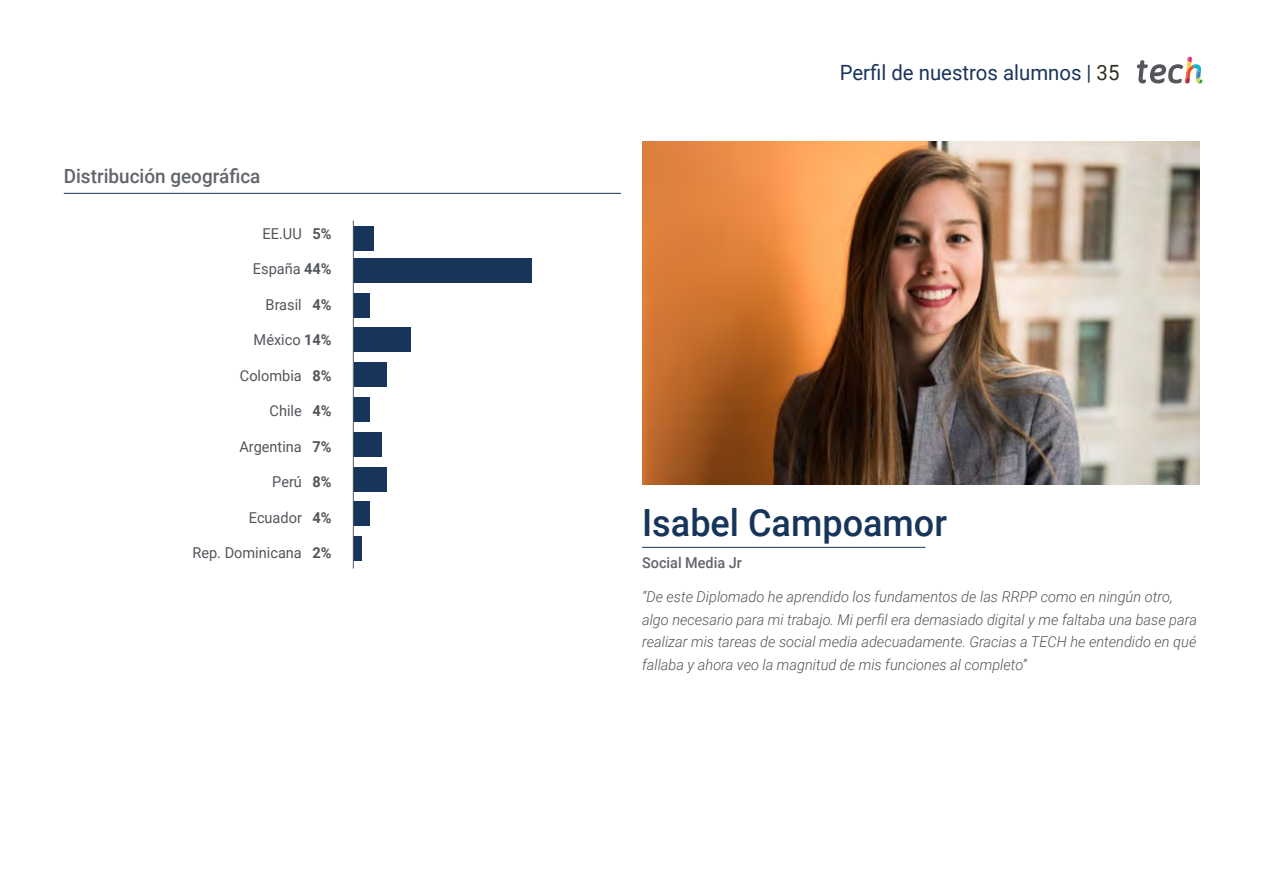
<style>
.page{position:relative;width:1263px;height:893px;background:#fff}
.page>*{position:absolute;margin:0;border:0;box-sizing:border-box;transform-origin:0 0}
.t1{font:500 37.5px "Roboto";color:#17355b;scale:.96 1}
.t2{font:21px "Roboto";color:#1a355c}
.t3{font:500 19.5px "Roboto";color:#61646a}
.t4{font:italic 300 15px/22.5px "Roboto";color:#52555b}
.t5{font:15px "Roboto";color:#52555b}
.t6{font:500 15px "Roboto";color:#61646a;scale:.96 1}
.s1{font-weight:700}
.s2{color:#312e20}
</style>
<div class="page">
<hr style="left:642px;top:547px;width:283px;height:1px;background:#123352">
<hr style="left:64px;top:193px;width:557px;height:1px;background:#17355b">
<div style="left:353px;top:226px;width:21px;height:25px;background:#17355b"></div>
<div style="left:353px;top:397px;width:17px;height:25px;background:#17355b"></div>
<div style="left:353px;top:502px;width:17px;height:24px;background:#17355b"></div>
<div style="left:353px;top:536px;width:9px;height:25px;background:#17355b"></div>
<div style="left:353px;top:258px;width:179px;height:25px;background:#17355b"></div>
<div style="left:353px;top:432px;width:29px;height:25px;background:#17355b"></div>
<div style="left:353px;top:293px;width:17px;height:24px;background:#17355b"></div>
<div style="left:353px;top:467px;width:33px;height:24px;background:#17355b"></div>
<div style="left:353px;top:327px;width:58px;height:25px;background:#17355b"></div>
<div style="left:354px;top:362px;width:32px;height:25px;background:#17355b"></div>
<hr style="left:353px;top:220px;width:1px;height:348px;background:#52555b">
<svg style="left:1137px;top:57px;width:65px;height:27px"></svg>
<img style="left:642px;top:141px;width:557px;height:343px">
<h3 class="t3" style="left:64px;top:162px;width:198px">Distribución geográfica</h3>
<p class="t5" style="left:263px;top:223px;width:71px">EE.UU <span class="s1">5%</span></p>
<p class="t5" style="left:253px;top:258px;width:80px">España <span class="s1">44%</span></p>
<p class="t5" style="left:266px;top:294px;width:68px">Brasil <span class="s1">4%</span></p>
<p class="t5" style="left:254px;top:329px;width:80px">México <span class="s1">14%</span></p>
<p class="t5" style="left:240px;top:365px;width:93px">Colombia <span class="s1">8%</span></p>
<p class="t5" style="left:270px;top:400px;width:64px">Chile <span class="s1">4%</span></p>
<p class="t5" style="left:239px;top:436px;width:94px">Argentina <span class="s1">7%</span></p>
<p class="t5" style="left:272px;top:471px;width:61px">Perú <span class="s1">8%</span></p>
<p class="t5" style="left:249px;top:507px;width:84px">Ecuador <span class="s1">4%</span></p>
<p class="t5" style="left:192px;top:542px;width:141px">Rep. Dominicana <span class="s1">2%</span></p>
<h2 class="t2" style="left:840px;top:57px;width:281px">Perfil de nuestros alumnos | <span class="s2">35</span></h2>
<h1 class="t1" style="left:642px;top:496px;width:319px">Isabel Campoamor</h1>
<p class="t6" style="left:642px;top:552px;width:105px">Social Media Jr</p>
<p class="t4" style="left:642px;top:585px;width:556px">“De este Diplomado he aprendido los fundamentos de las RRPP como en ningún otro, algo necesario para mi trabajo. Mi perfil era demasiado digital y me faltaba una base para realizar mis tareas de social media adecuadamente. Gracias a TECH he entendido en qué fallaba y ahora veo la magnitud de mis funciones al completo”</p>
</div>
